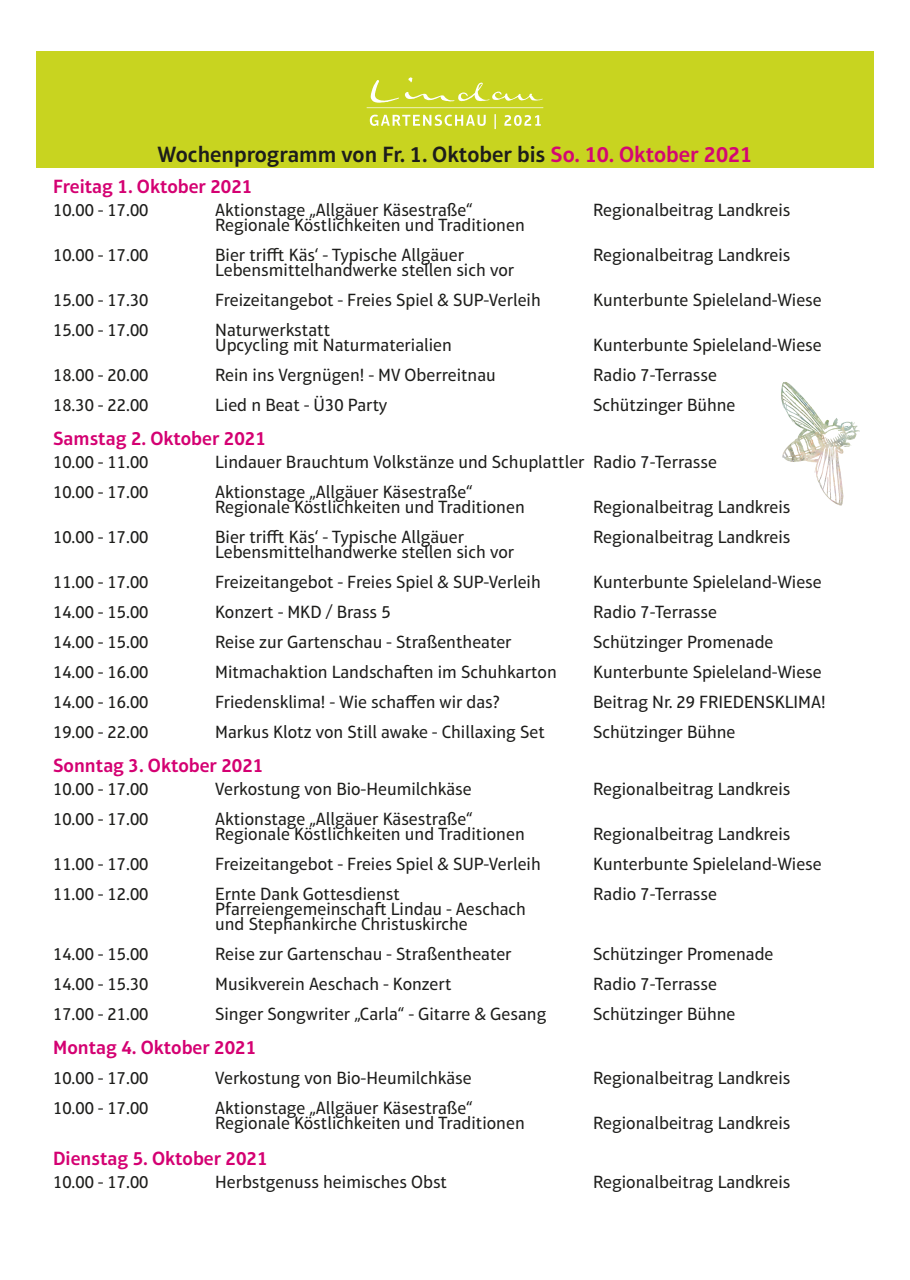
<style>
.page{position:relative;width:910px;height:1280px;background:#fff}
.page>*{position:absolute;margin:0;border:0;box-sizing:border-box;transform-origin:0 0}
.t1{font:600 22.5px "Aptifer Sans LT Pro";color:#1d1d1b}
.Absatzformat_1{font:600 19.5px "Aptifer Sans LT Pro";color:#d40072}
.Absatzformat_2{font:600 19.5px "Aptifer Sans LT Pro";color:#d40072}
.Absatzformat_2-2{font:18px/15px "Aptifer Sans LT Pro";color:#1d1d1b}
.s1{color:#d40673}
</style>
<div class="page">
<div style="left:36px;top:51px;width:838px;height:116px;background:#c8d420"></div>
<svg style="left:367px;top:77px;width:176px;height:31px"></svg>
<svg style="left:370px;top:114px;width:171px;height:15px"></svg>
<img style="left:781px;top:382px;width:79px;height:124px">
<p class="t1" style="left:158px;top:141px;width:596px">Wochenprogramm von Fr. 1. Oktober bis <span class="s1">So. 10. Oktober 2021</span></p>
<p class="Absatzformat_1" style="left:53px;top:175px;width:201px">Freitag 1. Oktober 2021</p>
<p class="Absatzformat_2-2" style="left:53px;top:202px;width:97px">10.00 - 17.00</p>
<p class="Absatzformat_2-2" style="left:215px;top:202px;width:259px">Aktionstage „Allgäuer Käsestraße“</p>
<p class="Absatzformat_2-2" style="left:593px;top:202px;width:199px">Regionalbeitrag Landkreis</p>
<p class="Absatzformat_2-2" style="left:215px;top:217px;width:311px">Regionale Köstlichkeiten und Traditionen</p>
<p class="Absatzformat_2-2" style="left:53px;top:247px;width:97px">10.00 - 17.00</p>
<p class="Absatzformat_2-2" style="left:215px;top:247px;width:250px">Bier trifft Käs‘ - Typische Allgäuer</p>
<p class="Absatzformat_2-2" style="left:593px;top:247px;width:199px">Regionalbeitrag Landkreis</p>
<p class="Absatzformat_2-2" style="left:215px;top:262px;width:301px">Lebensmittelhandwerke stellen sich vor</p>
<p class="Absatzformat_2-2" style="left:53px;top:292px;width:97px">15.00 - 17.30</p>
<p class="Absatzformat_2-2" style="left:215px;top:292px;width:327px">Freizeitangebot - Freies Spiel &amp; SUP-Verleih</p>
<p class="Absatzformat_2-2" style="left:593px;top:292px;width:230px">Kunterbunte Spieleland-Wiese</p>
<p class="Absatzformat_2-2" style="left:53px;top:322px;width:97px">15.00 - 17.00</p>
<p class="Absatzformat_2-2" style="left:215px;top:322px;width:117px">Naturwerkstatt</p>
<p class="Absatzformat_2-2" style="left:215px;top:337px;width:238px">Upcycling mit Naturmaterialien</p>
<p class="Absatzformat_2-2" style="left:593px;top:337px;width:230px">Kunterbunte Spieleland-Wiese</p>
<p class="Absatzformat_2-2" style="left:53px;top:367px;width:97px">18.00 - 20.00</p>
<p class="Absatzformat_2-2" style="left:215px;top:367px;width:282px">Rein ins Vergnügen! - MV Oberreitnau</p>
<p class="Absatzformat_2-2" style="left:593px;top:367px;width:125px">Radio 7-Terrasse</p>
<p class="Absatzformat_2-2" style="left:53px;top:397px;width:97px">18.30 - 22.00</p>
<p class="Absatzformat_2-2" style="left:215px;top:397px;width:174px">Lied n Beat - Ü30 Party</p>
<p class="Absatzformat_2-2" style="left:593px;top:397px;width:144px">Schützinger Bühne</p>
<p class="Absatzformat_1" style="left:53px;top:427px;width:214px">Samstag 2. Oktober 2021</p>
<p class="Absatzformat_2-2" style="left:53px;top:454px;width:97px">10.00 - 11.00</p>
<p class="Absatzformat_2-2" style="left:215px;top:454px;width:503px">Lindauer Brauchtum Volkstänze und Schuplattler Radio 7-Terrasse</p>
<p class="Absatzformat_2-2" style="left:53px;top:484px;width:97px">10.00 - 17.00</p>
<p class="Absatzformat_2-2" style="left:215px;top:484px;width:311px">Aktionstage „Allgäuer Käsestraße“<br>Regionale Köstlichkeiten und Traditionen</p>
<p class="Absatzformat_2-2" style="left:593px;top:499px;width:199px">Regionalbeitrag Landkreis</p>
<p class="Absatzformat_2-2" style="left:53px;top:529px;width:97px">10.00 - 17.00</p>
<p class="Absatzformat_2-2" style="left:215px;top:529px;width:250px">Bier trifft Käs‘ - Typische Allgäuer</p>
<p class="Absatzformat_2-2" style="left:593px;top:529px;width:199px">Regionalbeitrag Landkreis</p>
<p class="Absatzformat_2-2" style="left:215px;top:544px;width:301px">Lebensmittelhandwerke stellen sich vor</p>
<p class="Absatzformat_2-2" style="left:53px;top:574px;width:97px">11.00 - 17.00</p>
<p class="Absatzformat_2-2" style="left:215px;top:574px;width:327px">Freizeitangebot - Freies Spiel &amp; SUP-Verleih</p>
<p class="Absatzformat_2-2" style="left:593px;top:574px;width:230px">Kunterbunte Spieleland-Wiese</p>
<p class="Absatzformat_2-2" style="left:53px;top:604px;width:97px">14.00 - 15.00</p>
<p class="Absatzformat_2-2" style="left:215px;top:604px;width:177px">Konzert - MKD / Brass 5</p>
<p class="Absatzformat_2-2" style="left:593px;top:604px;width:125px">Radio 7-Terrasse</p>
<p class="Absatzformat_2-2" style="left:53px;top:634px;width:97px">14.00 - 15.00</p>
<p class="Absatzformat_2-2" style="left:215px;top:634px;width:298px">Reise zur Gartenschau - Straßentheater</p>
<p class="Absatzformat_2-2" style="left:593px;top:634px;width:182px">Schützinger Promenade</p>
<p class="Absatzformat_2-2" style="left:53px;top:664px;width:97px">14.00 - 16.00</p>
<p class="Absatzformat_2-2" style="left:215px;top:664px;width:343px">Mitmachaktion Landschaften im Schuhkarton</p>
<p class="Absatzformat_2-2" style="left:593px;top:664px;width:230px">Kunterbunte Spieleland-Wiese</p>
<p class="Absatzformat_2-2" style="left:53px;top:694px;width:97px">14.00 - 16.00</p>
<p class="Absatzformat_2-2" style="left:215px;top:694px;width:286px">Friedensklima! - Wie schaffen wir das?</p>
<p class="Absatzformat_2-2" style="left:593px;top:694px;width:234px">Beitrag Nr. 29 FRIEDENSKLIMA!</p>
<p class="Absatzformat_2-2" style="left:53px;top:724px;width:97px">19.00 - 22.00</p>
<p class="Absatzformat_2-2" style="left:215px;top:724px;width:331px">Markus Klotz von Still awake - Chillaxing Set</p>
<p class="Absatzformat_2-2" style="left:593px;top:724px;width:144px">Schützinger Bühne</p>
<p class="Absatzformat_1" style="left:53px;top:754px;width:212px">Sonntag 3. Oktober 2021</p>
<p class="Absatzformat_2-2" style="left:53px;top:781px;width:97px">10.00 - 17.00</p>
<p class="Absatzformat_2-2" style="left:215px;top:781px;width:258px">Verkostung von Bio-Heumilchkäse</p>
<p class="Absatzformat_2-2" style="left:593px;top:781px;width:199px">Regionalbeitrag Landkreis</p>
<p class="Absatzformat_2-2" style="left:53px;top:811px;width:97px">10.00 - 17.00</p>
<p class="Absatzformat_2-2" style="left:215px;top:811px;width:259px">Aktionstage „Allgäuer Käsestraße“</p>
<p class="Absatzformat_2-2" style="left:215px;top:826px;width:311px">Regionale Köstlichkeiten und Traditionen</p>
<p class="Absatzformat_2-2" style="left:593px;top:826px;width:199px">Regionalbeitrag Landkreis</p>
<p class="Absatzformat_2-2" style="left:53px;top:856px;width:97px">11.00 - 17.00</p>
<p class="Absatzformat_2-2" style="left:215px;top:856px;width:327px">Freizeitangebot - Freies Spiel &amp; SUP-Verleih</p>
<p class="Absatzformat_2-2" style="left:593px;top:856px;width:230px">Kunterbunte Spieleland-Wiese</p>
<p class="Absatzformat_2-2" style="left:53px;top:886px;width:97px">11.00 - 12.00</p>
<p class="Absatzformat_2-2" style="left:215px;top:886px;width:186px">Ernte Dank Gottesdienst</p>
<p class="Absatzformat_2-2" style="left:593px;top:886px;width:125px">Radio 7-Terrasse</p>
<p class="Absatzformat_2-2" style="left:215px;top:901px;width:312px">Pfarreiengemeinschaft Lindau - Aeschach und Stephankirche Christuskirche</p>
<p class="Absatzformat_2-2" style="left:53px;top:946px;width:97px">14.00 - 15.00</p>
<p class="Absatzformat_2-2" style="left:215px;top:946px;width:298px">Reise zur Gartenschau - Straßentheater</p>
<p class="Absatzformat_2-2" style="left:593px;top:946px;width:182px">Schützinger Promenade</p>
<p class="Absatzformat_2-2" style="left:53px;top:976px;width:97px">14.00 - 15.30</p>
<p class="Absatzformat_2-2" style="left:215px;top:976px;width:238px">Musikverein Aeschach - Konzert</p>
<p class="Absatzformat_2-2" style="left:593px;top:976px;width:125px">Radio 7-Terrasse</p>
<p class="Absatzformat_2-2" style="left:53px;top:1006px;width:97px">17.00 - 21.00</p>
<p class="Absatzformat_2-2" style="left:215px;top:1006px;width:333px">Singer Songwriter „Carla“ - Gitarre &amp; Gesang</p>
<p class="Absatzformat_2-2" style="left:593px;top:1006px;width:144px">Schützinger Bühne</p>
<p class="Absatzformat_2" style="left:53px;top:1036px;width:205px">Montag 4. Oktober 2021</p>
<p class="Absatzformat_2-2" style="left:53px;top:1071px;width:97px">10.00 - 17.00</p>
<p class="Absatzformat_2-2" style="left:215px;top:1071px;width:258px">Verkostung von Bio-Heumilchkäse</p>
<p class="Absatzformat_2-2" style="left:593px;top:1071px;width:199px">Regionalbeitrag Landkreis</p>
<p class="Absatzformat_2-2" style="left:53px;top:1101px;width:97px">10.00 - 17.00</p>
<p class="Absatzformat_2-2" style="left:215px;top:1101px;width:259px">Aktionstage „Allgäuer Käsestraße“</p>
<p class="Absatzformat_2-2" style="left:215px;top:1116px;width:311px">Regionale Köstlichkeiten und Traditionen</p>
<p class="Absatzformat_2-2" style="left:593px;top:1116px;width:199px">Regionalbeitrag Landkreis</p>
<p class="Absatzformat_2" style="left:53px;top:1147px;width:216px">Dienstag 5. Oktober 2021</p>
<p class="Absatzformat_2-2" style="left:53px;top:1174px;width:97px">10.00 - 17.00</p>
<p class="Absatzformat_2-2" style="left:215px;top:1174px;width:233px">Herbstgenuss heimisches Obst</p>
<p class="Absatzformat_2-2" style="left:593px;top:1174px;width:199px">Regionalbeitrag Landkreis</p>
</div>
